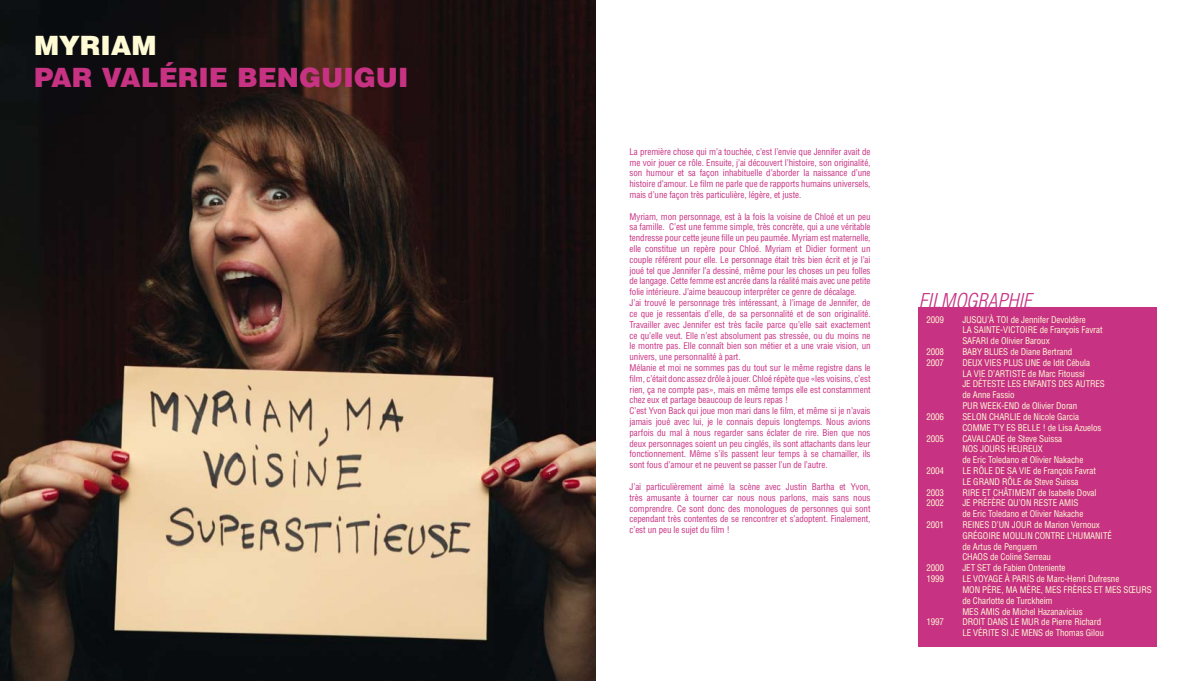
<style>
.page{position:relative;width:1191px;height:681px;background:#fff}
.page>*{position:absolute;margin:0;border:0;box-sizing:border-box;transform-origin:0 0}
.t1{font:900 26.6px "Helvetica";color:#c73283}
.t2{font:900 26.6px "Helvetica";color:#fffbd5}
.t3{font:italic 300 condensed 20px "Helvetica";color:#c73283}
.t4{font:condensed 9px/10.8px "Helvetica";letter-spacing:-.01em;color:#c73283;text-align:justify}
.t5{font:condensed 9px/10.8px "Helvetica";letter-spacing:-.01em;color:#fffbd5}
</style>
<div class="page">
<img style="left:0;top:0;width:596px;height:680px">
<div style="left:918px;top:307px;width:239px;height:339px;background:#c73283"></div>
<h1 class="t2" style="left:34px;top:28px;width:124px">MYRIAM</h1>
<h1 class="t1" style="left:34px;top:60px;width:161px">PAR VALÉRIE</h1>
<h1 class="t1" style="left:237px;top:60px;width:155px">BENGUIGUI</h1>
<p class="t4" style="left:629px;top:146px;width:242px">La première chose qui m’a touchée, c’est l’envie que Jennifer avait de me voir jouer ce rôle. Ensuite, j’ai découvert l’histoire, son originalité, son humour et sa façon inhabituelle d’aborder la naissance d’une histoire d’amour. Le film ne parle que de rapports humains universels, mais d’une façon très particulière, légère, et juste.</p>
<p class="t4" style="left:629px;top:211px;width:242px;text-align:left">Myriam, mon personnage, est à la fois la voisine de Chloé et un peu sa famille. C’est une femme simple, très concrète, qui a une véritable tendresse pour cette jeune fille un peu paumée. Myriam est maternelle, elle constitue un repère pour Chloé. Myriam et Didier forment un couple référent pour elle. Le personnage était très bien écrit et je l’ai joué tel que Jennifer l’a dessiné, même pour les choses un peu folles de langage. Cette femme est ancrée dans la réalité mais avec une petite folie intérieure. J’aime beaucoup interpréter ce genre de décalage.<br>J’ai trouvé le personnage très intéressant, à l’image de Jennifer, de ce que je ressentais d’elle, de sa personnalité et de son originalité.<br>Travailler avec Jennifer est très facile parce qu’elle sait exactement ce qu’elle veut. Elle n’est absolument pas stressée, ou du moins ne le montre pas. Elle connaît bien son métier et a une vraie vision, un univers, une personnalité à part.<br>Mélanie et moi ne sommes pas du tout sur le même registre dans le film, c’était donc assez drôle à jouer. Chloé répète que «les voisins, c’est rien, ça ne compte pas», mais en même temps elle est constamment chez eux et partage beaucoup de leurs repas !<br>C’est Yvon Back qui joue mon mari dans le film, et même si je n’avais jamais joué avec lui, je le connais depuis longtemps. Nous avions parfois du mal à nous regarder sans éclater de rire. Bien que nos deux personnages soient un peu cinglés, ils sont attachants dans leur fonctionnement. Même s’ils passent leur temps à se chamailler, ils sont fous d’amour et ne peuvent se passer l’un de l’autre.</p>
<p class="t4" style="left:629px;top:481px;width:242px">J’ai particulièrement aimé la scène avec Justin Bartha et Yvon, très amusante à tourner car nous nous parlons, mais sans nous comprendre. Ce sont donc des monologues de personnes qui sont cependant très contentes de se rencontrer et s’adoptent. Finalement, c’est un peu le sujet du film !</p>
<h2 class="t3" style="left:918px;top:288px;width:115px">FILMOGRAPHIE</h2>
<p class="t5" style="left:926px;top:314px;width:19px">2009</p>
<p class="t5" style="left:962px;top:314px;width:142px">JUSQU’À TOI de Jennifer Devoldère<br>LA SAINTE-VICTOIRE de François Favrat<br>SAFARI de Olivier Baroux</p>
<p class="t5" style="left:926px;top:346px;width:19px">2008</p>
<p class="t5" style="left:962px;top:346px;width:112px">BABY BLUES de Diane Bertrand</p>
<p class="t5" style="left:926px;top:357px;width:19px">2007</p>
<p class="t5" style="left:962px;top:357px;width:144px">DEUX VIES PLUS UNE de Idit Cébula<br>LA VIE D’ARTISTE de Marc Fitoussi<br>JE DÉTESTE LES ENFANTS DES AUTRES de Anne Fassio<br>PUR WEEK-END de Olivier Doran</p>
<p class="t5" style="left:926px;top:411px;width:19px">2006</p>
<p class="t5" style="left:962px;top:411px;width:141px">SELON CHARLIE de Nicole Garcia<br>COMME T’Y ES BELLE ! de Lisa Azuelos</p>
<p class="t5" style="left:926px;top:432px;width:19px">2005</p>
<p class="t5" style="left:962px;top:432px;width:122px">CAVALCADE de Steve Suissa<br>NOS JOURS HEUREUX<br>de Eric Toledano et Olivier Nakache</p>
<p class="t5" style="left:926px;top:465px;width:19px">2004</p>
<p class="t5" style="left:962px;top:465px;width:135px">LE RÔLE DE SA VIE de François Favrat<br>LE GRAND RÔLE de Steve Suissa</p>
<p class="t5" style="left:926px;top:486px;width:19px">2003</p>
<p class="t5" style="left:962px;top:486px;width:136px">RIRE ET CHÂTIMENT de Isabelle Doval</p>
<p class="t5" style="left:926px;top:497px;width:19px">2002</p>
<p class="t5" style="left:962px;top:497px;width:122px">JE PRÉFÈRE QU’ON RESTE AMIS de Eric Toledano et Olivier Nakache</p>
<p class="t5" style="left:926px;top:519px;width:19px">2001</p>
<p class="t5" style="left:962px;top:519px;width:151px">REINES D’UN JOUR de Marion Vernoux<br>GRÉGOIRE MOULIN CONTRE L’HUMANITÉ de Artus de Penguern<br>CHAOS de Coline Serreau</p>
<p class="t5" style="left:926px;top:562px;width:19px">2000</p>
<p class="t5" style="left:962px;top:562px;width:105px">JET SET de Fabien Onteniente</p>
<p class="t5" style="left:926px;top:573px;width:19px">1999</p>
<p class="t5" style="left:962px;top:573px;width:191px">LE VOYAGE À PARIS de Marc-Henri Dufresne<br>MON PÈRE, MA MÈRE, MES FRÈRES ET MES SŒURS de Charlotte de Turckheim<br>MES AMIS de Michel Hazanavicius</p>
<p class="t5" style="left:926px;top:616px;width:19px">1997</p>
<p class="t5" style="left:962px;top:616px;width:143px">DROIT DANS LE MUR de Pierre Richard<br>LE VÉRITE SI JE MENS de Thomas Gilou</p>
</div>
